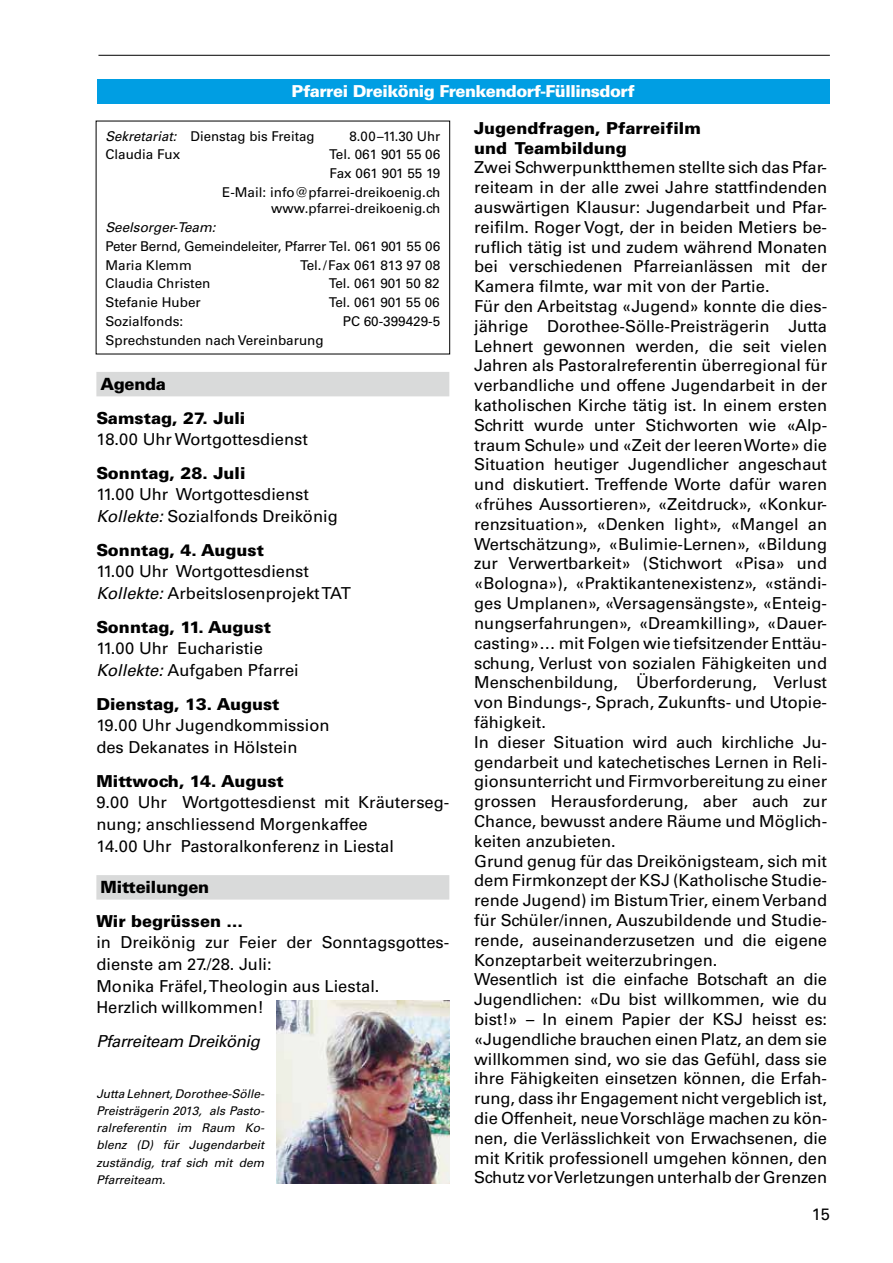
<style>
.page{position:relative;width:893px;height:1263px;background:#fff}
.page>*{position:absolute;margin:0;border:0;box-sizing:border-box;transform-origin:0 0}
.t1{font:900 16.8px "Univers";letter-spacing:-.015em;color:#000}
.t2{font:16.5px/19.8px "Univers";color:#000}
.t3{font:900 16.5px/19.8px "Univers";color:#000}
.t4{font:900 16.5px "Univers";letter-spacing:-.03em;color:#fff}
.t5{font:italic 16.5px "Univers";letter-spacing:-.02em;color:#000}
.t6{font:13.5px/18.8px "Univers";color:#000;text-align:right}
.t7{font:13.5px/18.8px "Univers";letter-spacing:-.02em;color:#000}
.t8{font:italic 13.5px "Univers";color:#000}
.t9{font:italic 12px/17.2px "Univers";color:#000;text-align:justify}
.s1{font-style:italic}
</style>
<div class="page">
<hr style="left:98px;top:55px;width:732px;height:1px;background:#000">
<div style="left:97px;top:79px;width:732px;height:25px;background:#009ee3"></div>
<div style="left:96px;top:372px;width:353px;height:24px;background:#d9dada"></div>
<div style="left:96px;top:875px;width:353px;height:24px;background:#d9dada"></div>
<img style="left:277px;top:1001px;width:172px;height:183px">
<p class="t4" style="left:292px;top:81px;width:345px">Pfarrei Dreikönig Frenkendorf-Füllinsdorf</p>
<p class="t6" style="left:105px;top:126px;width:211px"><span class="s1">Sekretariat:</span> Dienstag bis Freitag</p>
<p class="t6" style="left:350px;top:126px;width:92px">8.00–11.30 Uhr</p>
<p class="t6" style="left:105px;top:145px;width:76px">Claudia Fux</p>
<p class="t6" style="left:222px;top:145px;width:220px">Tel. 061 901 55 06<br>Fax 061 901 55 19<br>E-Mail: info@pfarrei-dreikoenig.ch</p>
<p class="t6" style="left:271px;top:199px;width:170px">www.pfarrei-dreikoenig.ch</p>
<p class="t8" style="left:105px;top:219px;width:112px">Seelsorger-Team:</p>
<p class="t7" style="left:105px;top:237px;width:336px">Peter Bernd, Gemeindeleiter, Pfarrer Tel. 061 901 55 06<br>Maria Klemm</p>
<p class="t6" style="left:300px;top:255px;width:142px">Tel./Fax 061 813 97 08</p>
<p class="t6" style="left:105px;top:274px;width:107px">Claudia Christen</p>
<p class="t6" style="left:329px;top:274px;width:113px">Tel. 061 901 50 82</p>
<p class="t6" style="left:105px;top:293px;width:97px">Stefanie Huber</p>
<p class="t6" style="left:329px;top:293px;width:113px">Tel. 061 901 55 06</p>
<p class="t6" style="left:105px;top:312px;width:79px">Sozialfonds:</p>
<p class="t6" style="left:343px;top:312px;width:99px">PC 60-399429-5</p>
<p class="t6" style="left:105px;top:330px;width:220px">Sprechstunden nach Vereinbarung</p>
<p class="t1" style="left:101px;top:373px;width:67px">Agenda</p>
<p class="t3" style="left:96px;top:407px;width:151px">Samstag, 27. Juli</p>
<p class="t2" style="left:96px;top:429px;width:213px">18.00 Uhr Wortgottesdienst</p>
<p class="t3" style="left:96px;top:463px;width:151px">Sonntag, 28. Juli</p>
<p class="t2" style="left:96px;top:484px;width:243px;line-height:21.8px">11.00 Uhr Wortgottesdienst<br><span class="s1">Kollekte:</span> Sozialfonds Dreikönig</p>
<p class="t3" style="left:96px;top:540px;width:169px">Sonntag, 4. August</p>
<p class="t2" style="left:96px;top:561px;width:256px;line-height:21.8px">11.00 Uhr Wortgottesdienst<br><span class="s1">Kollekte:</span> Arbeitslosenprojekt TAT</p>
<p class="t3" style="left:96px;top:617px;width:176px">Sonntag, 11. August</p>
<p class="t2" style="left:96px;top:638px;width:204px;line-height:21.8px">11.00 Uhr Eucharistie<br><span class="s1">Kollekte:</span> Aufgaben Pfarrei</p>
<p class="t3" style="left:96px;top:694px;width:185px">Dienstag, 13. August</p>
<p class="t2" style="left:96px;top:715px;width:235px;line-height:21.8px">19.00 Uhr Jugendkommission des Dekanates in Hölstein</p>
<p class="t3" style="left:96px;top:771px;width:189px">Mittwoch, 14. August</p>
<p class="t2" style="left:96px;top:792px;width:354px;line-height:21.8px">9.00 Uhr Wortgottesdienst mit Kräuterseg&shy;nung; anschliessend Morgenkaffee<br>14.00 Uhr Pastoralkonferenz in Liestal</p>
<p class="t1" style="left:101px;top:876px;width:110px">Mitteilungen</p>
<p class="t3" style="left:96px;top:911px;width:148px">Wir begrüssen …</p>
<p class="t2" style="left:96px;top:932px;width:354px;line-height:21.8px">in Dreikönig zur Feier der Sonntagsgottes&shy;dienste am 27./28. Juli:<br>Monika Fräfel, Theologin aus Liestal.<br>Herzlich willkommen!</p>
<p class="t5" style="left:96px;top:1031px;width:165px">Pfarreiteam Dreikönig</p>
<p class="t9" style="left:96px;top:1085px;width:169px">Jutta Lehnert, Dorothee-Sölle-Preisträgerin 2013, als Pasto&shy;ralreferentin im Raum Ko&shy;blenz (D) für Jugendarbeit zuständig, traf sich mit dem Pfarreiteam.</p>
<p class="t3" style="left:474px;top:118px;width:228px">Jugendfragen, Pfarreifilm und Teambildung</p>
<p class="t2" style="left:474px;top:158px;width:354px">Zwei Schwerpunktthemen stellte sich das Pfar&shy;reiteam in der alle zwei Jahre stattfindenden auswärtigen Klausur: Jugendarbeit und Pfar&shy;reifilm. Roger Vogt, der in beiden Metiers be&shy;ruflich tätig ist und zudem während Monaten bei verschiedenen Pfarreianlässen mit der Kamera filmte, war mit von der Partie.<br>Für den Arbeitstag «Jugend» konnte die dies&shy;jährige Dorothee-Sölle-Preisträgerin Jutta Lehnert gewonnen werden, die seit vielen Jahren als Pastoralreferentin überregional für verbandliche und offene Jugendarbeit in der katholischen Kirche tätig ist. In einem ersten Schritt wurde unter Stichworten wie «Alp&shy;traum Schule» und «Zeit der leeren Worte» die Situation heutiger Jugendlicher angeschaut und diskutiert. Treffende Worte dafür waren «frühes Aussortieren», «Zeitdruck», «Konkur&shy;renzsituation», «Denken light», «Mangel an Wertschätzung», «Bulimie-Lernen», «Bildung zur Verwertbarkeit» (Stichwort «Pisa» und «Bologna»), «Praktikantenexistenz», «ständi&shy;ges Umplanen», «Versagensängste», «Enteig&shy;nungserfahrungen», «Dreamkilling», «Dauer&shy;casting»… mit Folgen wie tiefsitzender Enttäu&shy;schung, Verlust von sozialen Fähigkeiten und Menschenbildung, Überforderung, Verlust von Bindungs-, Sprach, Zukunfts- und Utopie&shy;fähigkeit.<br>In dieser Situation wird auch kirchliche Ju&shy;gendarbeit und katechetisches Lernen in Reli&shy;gionsunterricht und Firmvorbereitung zu einer grossen Herausforderung, aber auch zur Chance, bewusst andere Räume und Möglich&shy;keiten anzubieten.<br>Grund genug für das Dreikönigsteam, sich mit dem Firmkonzept der KSJ (Katholische Studie&shy;rende Jugend) im Bistum Trier, einem Verband für Schüler/innen, Auszubildende und Studie&shy;rende, auseinanderzusetzen und die eigene Konzeptarbeit weiterzubringen.<br>Wesentlich ist die einfache Botschaft an die Jugendlichen: «Du bist willkommen, wie du bist!» – In einem Papier der KSJ heisst es: «Jugendliche brauchen einen Platz, an dem sie willkommen sind, wo sie das Gefühl, dass sie ihre Fähigkeiten einsetzen können, die Erfah&shy;rung, dass ihr Engagement nicht vergeblich ist, die Offenheit, neue Vorschläge machen zu kön&shy;nen, die Verlässlichkeit von Erwachsenen, die mit Kritik professionell umgehen können, den Schutz vor Verletzungen unterhalb der Grenzen</p>
<p class="t2" style="left:812px;top:1204px;width:20px">15</p>
</div>
